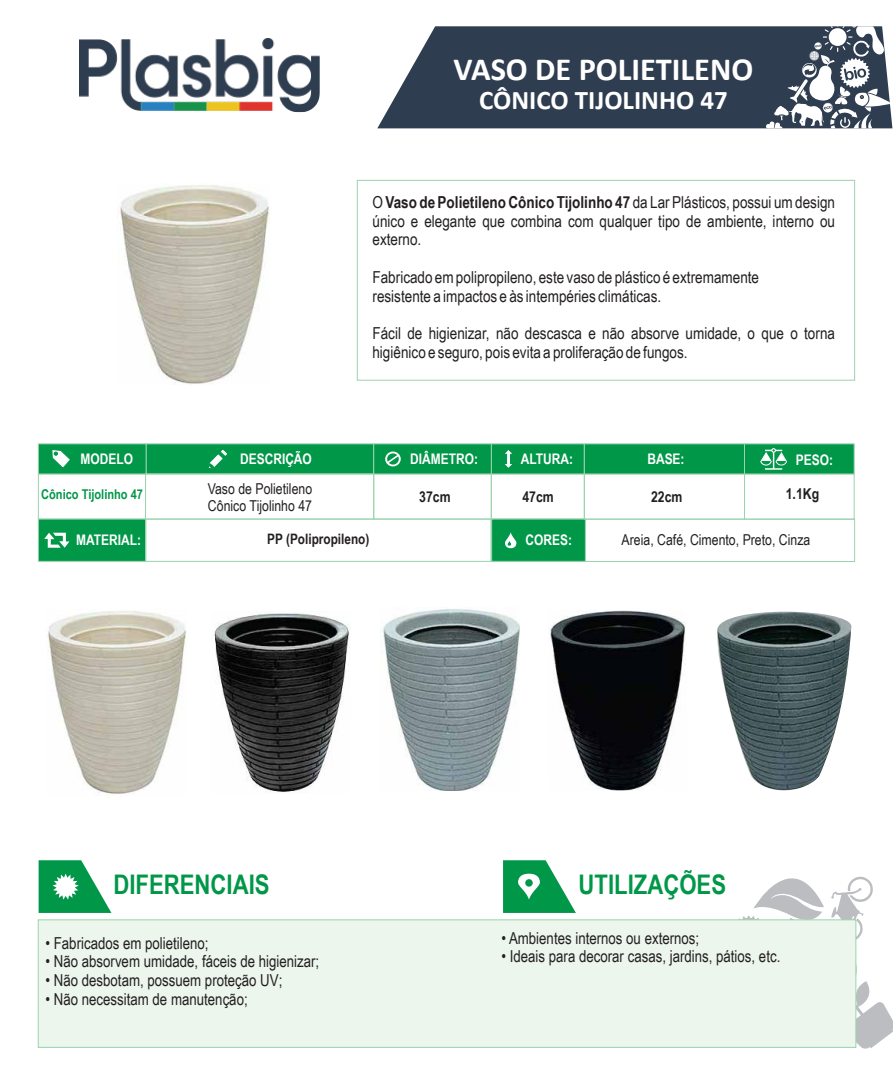
<style>
.page{position:relative;width:893px;height:1080px;background:#fff}
.page>*{position:absolute;margin:0;border:0;box-sizing:border-box;transform-origin:0 0}
.t1{font:700 32.4px "Calibri";color:#fff}
.t2{font:700 27px "Arial Narrow";color:#009748}
.t3{font:700 27px "Calibri";color:#fff}
.t4{font:16.5px/18.8px "Arial Narrow";color:#231f20}
.t5{font:15px/17px "Arial Narrow";color:#231f20}
.t6{font:700 15px "Arial Narrow";color:#231f20}
.t7{font:700 14.55px "Arial Narrow";color:#fff}
.t8{font:700 14.4px "Arial Narrow";color:#231f20}
.t9{font:700 13.5px "Arial Narrow";color:#009748}
.s1{font-weight:700}
</style>
<div class="page">
<svg style="left:653px;top:876px;width:240px;height:173px"></svg>
<svg style="left:377px;top:26px;width:389px;height:102px;fill:#2f3d50"></svg>
<svg style="left:766px;top:26px;width:126px;height:102px"></svg>
<div style="left:38px;top:920px;width:818px;height:127px;background:#ecf6ed;border:1px solid #9bd3ae"></div>
<svg style="left:503px;top:860px;width:73px;height:53px"></svg>
<svg style="left:39px;top:860px;width:72px;height:53px"></svg>
<div style="left:357px;top:180px;width:498px;height:201px;border:1px solid #9bd3ae"></div>
<div style="left:744px;top:473px;width:111px;height:46px;border:1px solid #9bd3ae"></div>
<div style="left:146px;top:443px;width:228px;height:31px;background:#009748;border:1px solid #9bd3ae"></div>
<div style="left:38px;top:473px;width:108px;height:46px;border:1px solid #9bd3ae"></div>
<div style="left:145px;top:473px;width:229px;height:46px;border:1px solid #9bd3ae"></div>
<div style="left:744px;top:443px;width:111px;height:31px;background:#009748;border:1px solid #9bd3ae"></div>
<div style="left:38px;top:443px;width:109px;height:31px;background:#009748;border:1px solid #9bd3ae"></div>
<svg style="left:52px;top:449px;width:18px;height:19px"></svg>
<svg style="left:208px;top:450px;width:19px;height:19px"></svg>
<div style="left:491px;top:473px;width:94px;height:46px;border:1px solid #9bd3ae"></div>
<div style="left:491px;top:443px;width:94px;height:31px;background:#009748;border:1px solid #9bd3ae"></div>
<svg style="left:505px;top:450px;width:7px;height:18px"></svg>
<svg style="left:760px;top:448px;width:27px;height:22px"></svg>
<div style="left:38px;top:519px;width:108px;height:43px;background:#009748;border:1px solid #9bd3ae"></div>
<div style="left:145px;top:519px;width:347px;height:43px;border:1px solid #9bd3ae"></div>
<svg style="left:490px;top:518px;width:365px;height:44px"></svg>
<svg style="left:44px;top:533px;width:25px;height:15px"></svg>
<div style="left:373px;top:473px;width:119px;height:46px;border:1px solid #9bd3ae"></div>
<div style="left:373px;top:443px;width:119px;height:31px;background:#009748;border:1px solid #9bd3ae"></div>
<div style="left:584px;top:473px;width:161px;height:46px;border:1px solid #9bd3ae"></div>
<div style="left:584px;top:443px;width:161px;height:31px;background:#009748;border:1px solid #9bd3ae"></div>
<svg style="left:385px;top:451px;width:16px;height:15px"></svg>
<img style="left:214px;top:613px;width:135px;height:179px">
<img style="left:381px;top:609px;width:139px;height:181px">
<img style="left:717px;top:612px;width:134px;height:179px">
<img style="left:550px;top:610px;width:136px;height:180px">
<img style="left:120px;top:185px;width:149px;height:199px">
<img style="left:48px;top:611px;width:138px;height:184px">
<img style="left:80px;top:39px;width:240px;height:73px">
<h1 class="t1" style="left:454px;top:46px;width:301px">VASO DE POLIETILENO</h1>
<h2 class="t3" style="left:479px;top:81px;width:250px">CÔNICO TIJOLINHO 47</h2>
<p class="t4" style="left:372px;top:192px;width:464px;text-align:justify">O <span class="s1">Vaso de Polietileno Cônico Tijolinho 47</span> da Lar Plásticos, possui um design único e elegante que combina com qualquer tipo de ambiente, interno ou externo.</p>
<p class="t4" style="left:372px;top:267px;width:388px">Fabricado em polipropileno, este vaso de plástico é extremamente resistente a impactos e às intempéries climáticas.</p>
<p class="t4" style="left:372px;top:323px;width:464px">Fácil de higienizar, não descasca e não absorve umidade, o que o torna higiênico e seguro, pois evita a proliferação de fungos.</p>
<p class="t7" style="left:240px;top:448px;width:73px">DESCRIÇÃO</p>
<p class="t7" style="left:521px;top:448px;width:54px">ALTURA:</p>
<p class="t7" style="left:796px;top:449px;width:39px">PESO:</p>
<p class="t7" style="left:410px;top:448px;width:69px">DIÂMETRO:</p>
<p class="t7" style="left:647px;top:448px;width:39px">BASE:</p>
<p class="t7" style="left:81px;top:448px;width:54px">MODELO</p>
<p class="t9" style="left:41px;top:484px;width:103px">Cônico Tijolinho 47</p>
<p class="t5" style="left:208px;top:480px;width:106px">Vaso de Polietileno<br>Cônico Tijolinho 47</p>
<p class="t6" style="left:786px;top:482px;width:35px">1.1Kg</p>
<p class="t6" style="left:651px;top:485px;width:33px">22cm</p>
<p class="t6" style="left:419px;top:485px;width:33px">37cm</p>
<p class="t6" style="left:522px;top:485px;width:33px">47cm</p>
<p class="t8" style="left:267px;top:528px;width:104px">PP (Polipropileno)</p>
<p class="t5" style="left:622px;top:531px;width:190px">Areia, Café, Cimento, Preto, Cinza</p>
<p class="t7" style="left:76px;top:529px;width:66px">MATERIAL:</p>
<p class="t7" style="left:526px;top:529px;width:48px">CORES:</p>
<h2 class="t2" style="left:113px;top:864px;width:158px">DIFERENCIAIS</h2>
<p class="t4" style="left:45px;top:933px;width:165px">• Fabricados em polietileno;</p>
<p class="t4" style="left:45px;top:952px;width:275px">• Não absorvem umidade, fáceis de higienizar;</p>
<p class="t4" style="left:45px;top:970px;width:238px">• Não desbotam, possuem proteção UV;</p>
<p class="t4" style="left:45px;top:989px;width:204px">• Não necessitam de manutenção;</p>
<h2 class="t2" style="left:578px;top:864px;width:149px">UTILIZAÇÕES</h2>
<p class="t4" style="left:501px;top:928px;width:199px">• Ambientes internos ou externos;</p>
<p class="t4" style="left:501px;top:946px;width:280px">• Ideais para decorar casas, jardins, pátios, etc.</p>
</div>
